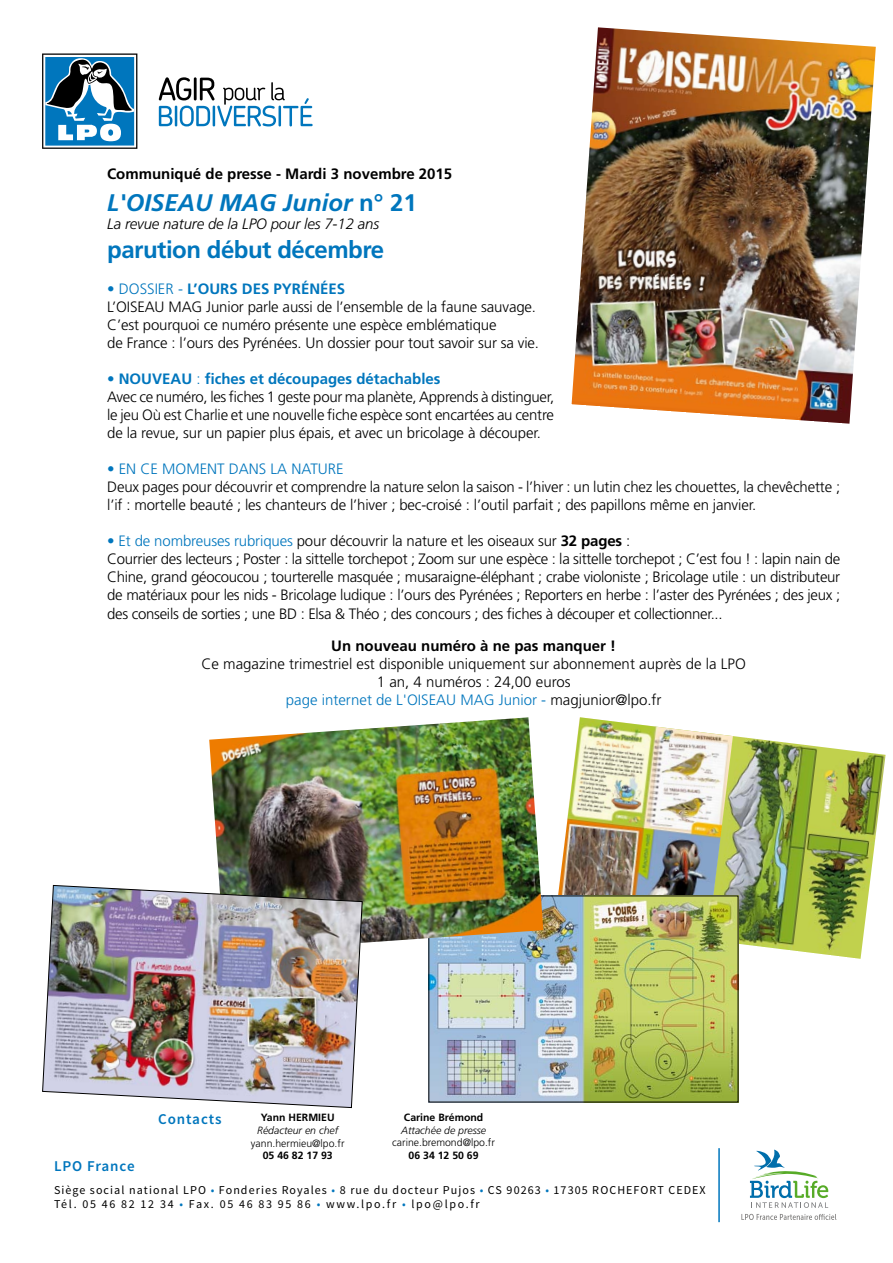
<style>
.page{position:relative;width:893px;height:1263px;background:#fff}
.page>*{position:absolute;margin:0;border:0;box-sizing:border-box;transform-origin:0 0}
.t1{font:italic 700 24px "Frutiger";color:#0076bd}
.t2{font:700 24px "Frutiger";letter-spacing:-.02em;color:#0076bd}
.t3{font:300 15px/18px "Frutiger";letter-spacing:-.01em;color:#000}
.t4{font:700 15px "Frutiger";color:#000}
.t5{font:italic 300 15px "Frutiger";letter-spacing:-.01em;color:#000}
.t6{font:300 15px "Frutiger";color:#0076bd}
.t7{font:600 15px "Source Sans Pro";letter-spacing:.06em;color:#0076bd}
.t8{font:700 15px "Frutiger";color:#0076bd}
.t9{font:12px/14.4px "Source Sans Pro";letter-spacing:.09em;color:#000}
.t10{font:700 10.5px "Frutiger";color:#000}
.t11{font:300 10.5px "Frutiger";color:#000}
.t12{font:italic 300 10.5px "Frutiger";color:#000}
.s1{font-style:normal}
.s2{color:#0076bd}
.s3{font-weight:700;color:#0076bd}
.s4{font-weight:300}
.s5{font-weight:700}
</style>
<div class="page">
<img style="left:733px;top:736px;width:153px;height:223px">
<img style="left:555px;top:717px;width:178px;height:179px">
<img style="left:431px;top:898px;width:305px;height:202px">
<svg style="left:159px;top:77px;width:154px;height:49px"></svg>
<svg style="left:42px;top:53px;width:95px;height:96px"></svg>
<hr style="left:718px;top:1148px;width:2px;height:74px;background:#0076bd">
<svg style="left:750px;top:1149px;width:78px;height:59px"></svg>
<svg style="left:741px;top:1214px;width:95px;height:6px"></svg>
<img style="left:572px;top:27px;width:304px;height:397px">
<img style="left:209px;top:717px;width:334px;height:235px">
<img style="left:42px;top:885px;width:320px;height:223px">
<p class="t4" style="left:107px;top:165px;width:347px">Communiqué de presse - Mardi 3 novembre 2015</p>
<h1 class="t1" style="left:107px;top:189px;width:311px">L'OISEAU MAG Junior <span class="s1">n° 21</span></h1>
<p class="t5" style="left:107px;top:215px;width:274px">La revue nature de la LPO pour les 7-12 ans</p>
<h1 class="t2" style="left:107px;top:235px;width:279px">parution début décembre</h1>
<p class="t3" style="left:107px;top:280px;width:433px"><span class="s2">• DOSSIER -</span> <span class="s3">L’ours des Pyrénées<br></span>L’OISEAU MAG Junior parle aussi de l’ensemble de la faune sauvage.<br>C’est pourquoi ce numéro présente une espèce emblématique<br>de France : l’ours des Pyrénées. Un dossier pour tout savoir sur sa vie.</p>
<p class="t8" style="left:107px;top:370px;width:24px"><span class="s4">•</span> NOU</p>
<p class="t3" style="left:107px;top:370px;width:449px;text-indent:45px"><span class="s3">VEAU</span> <span class="s2">:</span> <span class="s3">fiches et découpages détachables<br></span>Avec ce numéro, les fiches 1 geste pour ma planète, Apprends à distinguer, le jeu Où est Charlie et une nouvelle fiche espèce sont encartées au centre de la revue, sur un papier plus épais, et avec un bricolage à découper.</p>
<p class="t6" style="left:107px;top:460px;width:238px">• EN CE MOMENT DANS LA NATURE</p>
<p class="t3" style="left:107px;top:478px;width:735px">Deux pages pour découvrir et comprendre la nature selon la saison - l’hiver : un lutin chez les chouettes, la chevêchette ; l’if : mortelle beauté ; les chanteurs de l’hiver ; bec-croisé : l’outil parfait ; des papillons même en janvier.</p>
<p class="t3" style="left:107px;top:532px;width:735px"><span class="s2">• Et de nombreuses rubriques</span> pour découvrir la nature et les oiseaux sur <span class="s5">32 pages</span> :<br>Courrier des lecteurs ; Poster : la sittelle torchepot ; Zoom sur une espèce : la sittelle torchepot ; C’est fou ! : lapin nain de Chine, grand géocoucou ; tourterelle masquée ; musaraigne-éléphant ; crabe violoniste ; Bricolage utile : un distributeur de matériaux pour les nids - Bricolage ludique : l’ours des Pyrénées ; Reporters en herbe : l’aster des Pyrénées ; des jeux ;</p>
<p class="t3" style="left:107px;top:605px;width:617px">des conseils de sorties ; une BD : Elsa &amp; Théo ; des concours ; des fiches à découper et collectionner...</p>
<p class="t4" style="left:331px;top:637px;width:286px">Un nouveau numéro à ne pas manquer !</p>
<p class="t3" style="left:202px;top:655px;width:546px;text-align:center">Ce magazine trimestriel est disponible uniquement sur abonnement auprès de la LPO<br>1 an, 4 numéros : 24,00 euros<br><span class="s2">page internet de L'OISEAU MAG Junior -</span> magjunior@lpo.fr</p>
<p class="t10" style="left:404px;top:1111px;width:81px">Carine Brémond</p>
<p class="t12" style="left:401px;top:1124px;width:87px">Attachée de presse</p>
<p class="t11" style="left:392px;top:1137px;width:104px">carine.bremond@lpo.fr</p>
<p class="t10" style="left:409px;top:1149px;width:72px">06 34 12 50 69</p>
<p class="t7" style="left:158px;top:1110px;width:65px">Contacts</p>
<p class="t10" style="left:261px;top:1111px;width:68px">Yann HERMIEU</p>
<p class="t12" style="left:257px;top:1124px;width:83px">Rédacteur en chef</p>
<p class="t11" style="left:251px;top:1137px;width:95px">yann.hermieu@lpo.fr</p>
<p class="t10" style="left:263px;top:1149px;width:72px">05 46 82 17 93</p>
<p class="t7" style="left:54px;top:1156px;width:82px">LPO France</p>
<p class="t9" style="left:54px;top:1183px;width:653px">Siège social national LPO <span class="s2">•</span> Fonderies Royales <span class="s2">•</span> 8 rue du docteur Pujos <span class="s2">•</span> CS 90263 <span class="s2">•</span> 17305 ROCHEFORT CEDEX<br>Tél. 05 46 82 12 34 <span class="s2">•</span> Fax. 05 46 83 95 86 <span class="s2">•</span> www.lpo.fr <span class="s2">•</span> lpo@lpo.fr</p>
</div>
